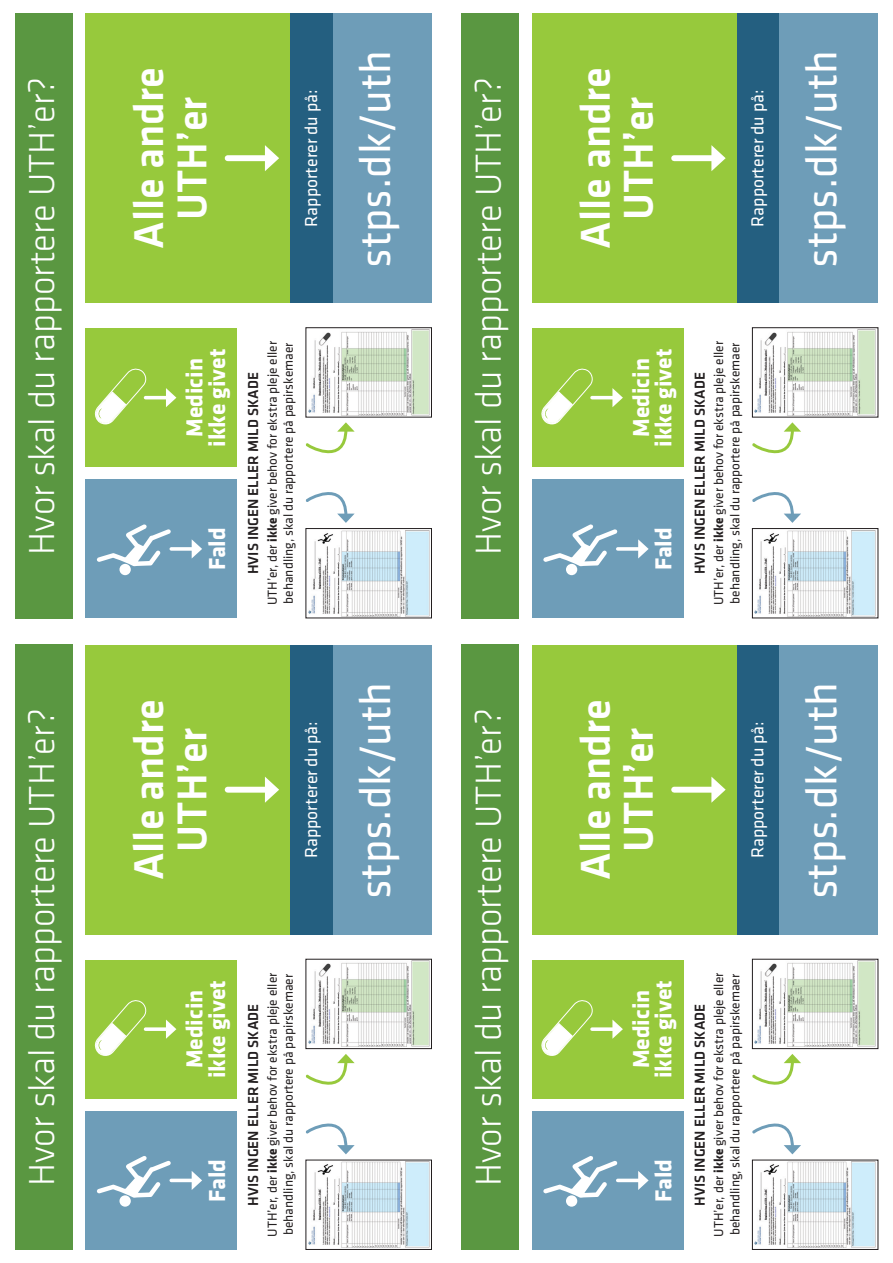
<style>
.page{position:relative;width:893px;height:1263px;background:#fff}
.page>*{position:absolute;margin:0;border:0;box-sizing:border-box;transform-origin:0 0}
.t1{font:45px "Klavika";color:#fff}
.t2{font:500 43.2px/43.2px "Klavika";color:#fff;text-align:center}
.t3{font:300 37.5px "Klavika";color:#fff}
.t4{font:700 24px/22.5px "Klavika";color:#fff;text-align:center}
.t5{font:18px "Klavika";color:#fff}
.t6{font:500 15px "Klavika";color:#231f20}
.t7{font:13.5px/16.2px "Klavika";color:#231f20}
.s1{font-weight:700}
</style>
<div class="page">
<div style="left:736px;top:645px;width:43px;height:290px;background:#245f80"></div>
<div style="left:532px;top:645px;width:204px;height:290px;background:#97c93c"></div>
<div style="left:532px;top:1111px;width:152px;height:139px;background:#6e9db8"></div>
<div style="left:532px;top:960px;width:152px;height:138px;background:#97c93c"></div>
<svg style="left:543px;top:1156px;width:74px;height:42px"></svg>
<div style="left:566px;top:1195px;width:11px;height:12px;background:#fff;border-radius:50%"></div>
<img style="left:755px;top:1162px;width:121px;height:85px">
<img style="left:755px;top:961px;width:121px;height:86px">
<div style="left:752px;top:959px;width:126px;height:90px;border:1px solid #231f20"></div>
<div style="left:779px;top:645px;width:99px;height:290px;background:#6e9db8"></div>
<div style="left:461px;top:645px;width:58px;height:605px;background:#5a9741"></div>
<svg style="left:541px;top:1000px;width:52px;height:55px"></svg>
<svg style="left:618px;top:1178px;width:20px;height:4px"></svg>
<svg style="left:638px;top:1171px;width:11px;height:19px"></svg>
<svg style="left:592px;top:1027px;width:20px;height:4px"></svg>
<svg style="left:612px;top:1019px;width:11px;height:20px"></svg>
<div style="left:674px;top:787px;width:43px;height:6px;background:#fff"></div>
<svg style="left:711px;top:777px;width:15px;height:26px"></svg>
<svg style="left:753px;top:1123px;width:48px;height:31px"></svg>
<svg style="left:753px;top:1054px;width:48px;height:31px"></svg>
<div style="left:736px;top:13px;width:43px;height:290px;background:#245f80"></div>
<div style="left:532px;top:13px;width:204px;height:290px;background:#97c93c"></div>
<div style="left:532px;top:480px;width:152px;height:138px;background:#6e9db8"></div>
<div style="left:532px;top:328px;width:152px;height:139px;background:#97c93c"></div>
<svg style="left:543px;top:524px;width:74px;height:42px"></svg>
<div style="left:566px;top:564px;width:11px;height:11px;background:#fff;border-radius:50%"></div>
<img style="left:755px;top:530px;width:121px;height:86px">
<div style="left:752px;top:528px;width:126px;height:90px;border:1px solid #231f20"></div>
<img style="left:755px;top:330px;width:121px;height:85px">
<div style="left:779px;top:13px;width:99px;height:290px;background:#6e9db8"></div>
<div style="left:461px;top:13px;width:58px;height:605px;background:#5a9741"></div>
<svg style="left:541px;top:368px;width:54px;height:56px"></svg>
<svg style="left:618px;top:547px;width:20px;height:4px"></svg>
<svg style="left:638px;top:539px;width:11px;height:19px"></svg>
<hr style="left:592px;top:396px;width:24px;height:3px;background:#fff">
<svg style="left:612px;top:388px;width:11px;height:19px"></svg>
<div style="left:674px;top:155px;width:43px;height:6px;background:#fff"></div>
<svg style="left:711px;top:145px;width:15px;height:26px"></svg>
<svg style="left:753px;top:492px;width:48px;height:31px"></svg>
<svg style="left:753px;top:422px;width:48px;height:32px"></svg>
<div style="left:290px;top:645px;width:43px;height:290px;background:#245f80"></div>
<div style="left:86px;top:645px;width:204px;height:290px;background:#97c93c"></div>
<div style="left:85px;top:1111px;width:152px;height:139px;background:#6e9db8"></div>
<div style="left:85px;top:960px;width:152px;height:138px;background:#97c93c"></div>
<svg style="left:97px;top:1156px;width:74px;height:42px"></svg>
<div style="left:119px;top:1195px;width:12px;height:12px;background:#fff;border-radius:50%"></div>
<img style="left:308px;top:1162px;width:121px;height:85px">
<img style="left:308px;top:961px;width:121px;height:86px">
<div style="left:306px;top:959px;width:126px;height:90px;border:1px solid #231f20"></div>
<div style="left:333px;top:645px;width:98px;height:290px;background:#6e9db8"></div>
<div style="left:15px;top:645px;width:58px;height:605px;background:#5a9741"></div>
<svg style="left:95px;top:1000px;width:52px;height:55px"></svg>
<svg style="left:171px;top:1178px;width:21px;height:4px"></svg>
<svg style="left:192px;top:1171px;width:10px;height:19px"></svg>
<svg style="left:146px;top:1027px;width:20px;height:4px"></svg>
<svg style="left:166px;top:1019px;width:10px;height:20px"></svg>
<div style="left:228px;top:787px;width:42px;height:6px;background:#fff"></div>
<svg style="left:265px;top:777px;width:14px;height:26px"></svg>
<svg style="left:306px;top:1123px;width:49px;height:31px"></svg>
<svg style="left:306px;top:1054px;width:49px;height:31px"></svg>
<div style="left:290px;top:13px;width:43px;height:290px;background:#245f80"></div>
<div style="left:86px;top:13px;width:204px;height:290px;background:#97c93c"></div>
<div style="left:85px;top:480px;width:152px;height:138px;background:#6e9db8"></div>
<div style="left:85px;top:328px;width:152px;height:139px;background:#97c93c"></div>
<svg style="left:97px;top:524px;width:74px;height:42px"></svg>
<div style="left:119px;top:564px;width:12px;height:11px;background:#fff;border-radius:50%"></div>
<img style="left:308px;top:530px;width:121px;height:86px">
<div style="left:306px;top:528px;width:126px;height:90px;border:1px solid #231f20"></div>
<img style="left:308px;top:330px;width:121px;height:85px">
<div style="left:333px;top:13px;width:98px;height:290px;background:#6e9db8"></div>
<div style="left:15px;top:13px;width:58px;height:605px;background:#5a9741"></div>
<svg style="left:95px;top:368px;width:53px;height:56px"></svg>
<svg style="left:171px;top:547px;width:21px;height:4px"></svg>
<svg style="left:192px;top:539px;width:10px;height:19px"></svg>
<hr style="left:146px;top:396px;width:23px;height:3px;background:#fff">
<svg style="left:166px;top:388px;width:10px;height:19px"></svg>
<div style="left:228px;top:155px;width:42px;height:6px;background:#fff"></div>
<svg style="left:265px;top:145px;width:14px;height:26px"></svg>
<svg style="left:306px;top:492px;width:49px;height:31px"></svg>
<svg style="left:306px;top:422px;width:49px;height:32px"></svg>
<p class="t3" style="left:19px;top:555px;width:479px;rotate:-90deg">Hvor skal du rapportere UTH’er?</p>
<p class="t3" style="left:19px;top:1186px;width:479px;rotate:-90deg">Hvor skal du rapportere UTH’er?</p>
<p class="t2" style="left:126px;top:249px;width:183px;rotate:-90deg">Alle andre<br>UTH’er</p>
<p class="t5" style="left:299px;top:227px;width:138px;rotate:-90deg">Rapporterer du på:</p>
<p class="t4" style="left:182px;top:447px;width:99px;rotate:-90deg">Medicin ikke givet</p>
<p class="t4" style="left:205px;top:570px;width:45px;rotate:-90deg">Fald</p>
<p class="t6" style="left:243px;top:574px;width:203px;rotate:-90deg">HVIS INGEN ELLER MILD SKADE</p>
<p class="t7" style="left:264px;top:605px;width:265px;rotate:-90deg">UTH’er, der <span class="s1">ikke</span> giver behov for ekstra pleje eller behandling, skal du rapportere på papirskemaer</p>
<p class="t2" style="left:126px;top:880px;width:183px;rotate:-90deg">Alle andre<br>UTH’er</p>
<p class="t5" style="left:299px;top:858px;width:138px;rotate:-90deg">Rapporterer du på:</p>
<p class="t4" style="left:182px;top:1078px;width:99px;rotate:-90deg">Medicin ikke givet</p>
<p class="t4" style="left:205px;top:1202px;width:45px;rotate:-90deg">Fald</p>
<p class="t6" style="left:243px;top:1206px;width:203px;rotate:-90deg">HVIS INGEN ELLER MILD SKADE</p>
<p class="t7" style="left:264px;top:1236px;width:265px;rotate:-90deg">UTH’er, der <span class="s1">ikke</span> giver behov for ekstra pleje eller behandling, skal du rapportere på papirskemaer</p>
<p class="t1" style="left:346px;top:268px;width:219px;rotate:-90deg">stps.dk/uth</p>
<p class="t1" style="left:346px;top:899px;width:219px;rotate:-90deg">stps.dk/uth</p>
<p class="t3" style="left:466px;top:555px;width:479px;rotate:-90deg">Hvor skal du rapportere UTH’er?</p>
<p class="t3" style="left:466px;top:1186px;width:479px;rotate:-90deg">Hvor skal du rapportere UTH’er?</p>
<p class="t2" style="left:573px;top:249px;width:183px;rotate:-90deg">Alle andre<br>UTH’er</p>
<p class="t5" style="left:746px;top:227px;width:138px;rotate:-90deg">Rapporterer du på:</p>
<p class="t4" style="left:629px;top:447px;width:99px;rotate:-90deg">Medicin ikke givet</p>
<p class="t4" style="left:651px;top:570px;width:45px;rotate:-90deg">Fald</p>
<p class="t6" style="left:690px;top:574px;width:203px;rotate:-90deg">HVIS INGEN ELLER MILD SKADE</p>
<p class="t7" style="left:710px;top:605px;width:265px;rotate:-90deg">UTH’er, der <span class="s1">ikke</span> giver behov for ekstra pleje eller behandling, skal du rapportere på papirskemaer</p>
<p class="t2" style="left:573px;top:880px;width:183px;rotate:-90deg">Alle andre<br>UTH’er</p>
<p class="t5" style="left:746px;top:858px;width:138px;rotate:-90deg">Rapporterer du på:</p>
<p class="t4" style="left:629px;top:1078px;width:99px;rotate:-90deg">Medicin ikke givet</p>
<p class="t4" style="left:651px;top:1202px;width:45px;rotate:-90deg">Fald</p>
<p class="t6" style="left:690px;top:1206px;width:203px;rotate:-90deg">HVIS INGEN ELLER MILD SKADE</p>
<p class="t7" style="left:710px;top:1236px;width:265px;rotate:-90deg">UTH’er, der <span class="s1">ikke</span> giver behov for ekstra pleje eller behandling, skal du rapportere på papirskemaer</p>
<p class="t1" style="left:792px;top:268px;width:219px;rotate:-90deg">stps.dk/uth</p>
<p class="t1" style="left:792px;top:899px;width:219px;rotate:-90deg">stps.dk/uth</p>
</div>
